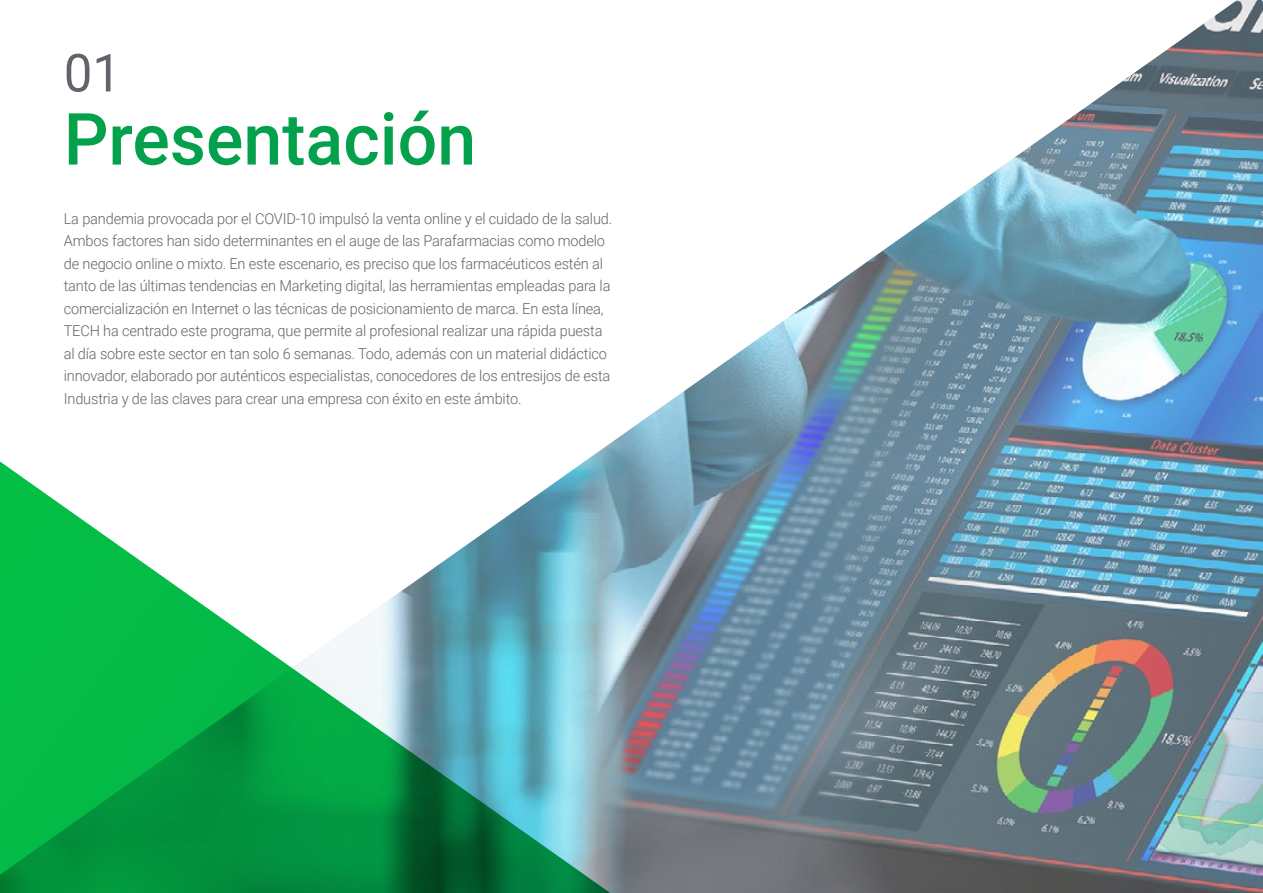
<style>
.page{position:relative;width:1263px;height:893px;background:#fff}
.page>*{position:absolute;margin:0;border:0;box-sizing:border-box;transform-origin:0 0}
.t1{font:500 72px "Roboto";color:#04a14d}
.t2{font:52.5px "Roboto";color:#61646a}
.t3{font:300 15px/22.5px "Roboto";letter-spacing:-.01em;color:#61646a}
</style>
<div class="page">
<img style="left:607px;top:0;width:656px;height:893px">
<svg style="left:0;top:446px;width:640px;height:447px"></svg>
<h2 class="t2" style="left:64px;top:36px;width:59px">01</h2>
<h1 class="t1" style="left:64px;top:89px;width:414px">Presentación</h1>
<p class="t3" style="left:64px;top:207px;width:550px">La pandemia provocada por el COVID-10 impulsó la venta online y el cuidado de la salud.<br>Ambos factores han sido determinantes en el auge de las Parafarmacias como modelo de negocio online o mixto. En este escenario, es preciso que los farmacéuticos estén al tanto de las últimas tendencias en Marketing digital, las herramientas empleadas para la comercialización en Internet o las técnicas de posicionamiento de marca. En esta línea, TECH ha centrado este programa, que permite al profesional realizar una rápida puesta al día sobre este sector en tan solo 6 semanas. Todo, además con un material didáctico innovador, elaborado por auténticos especialistas, conocedores de los entresijos de esta Industria y de las claves para crear una empresa con éxito en este ámbito.</p>
</div>
